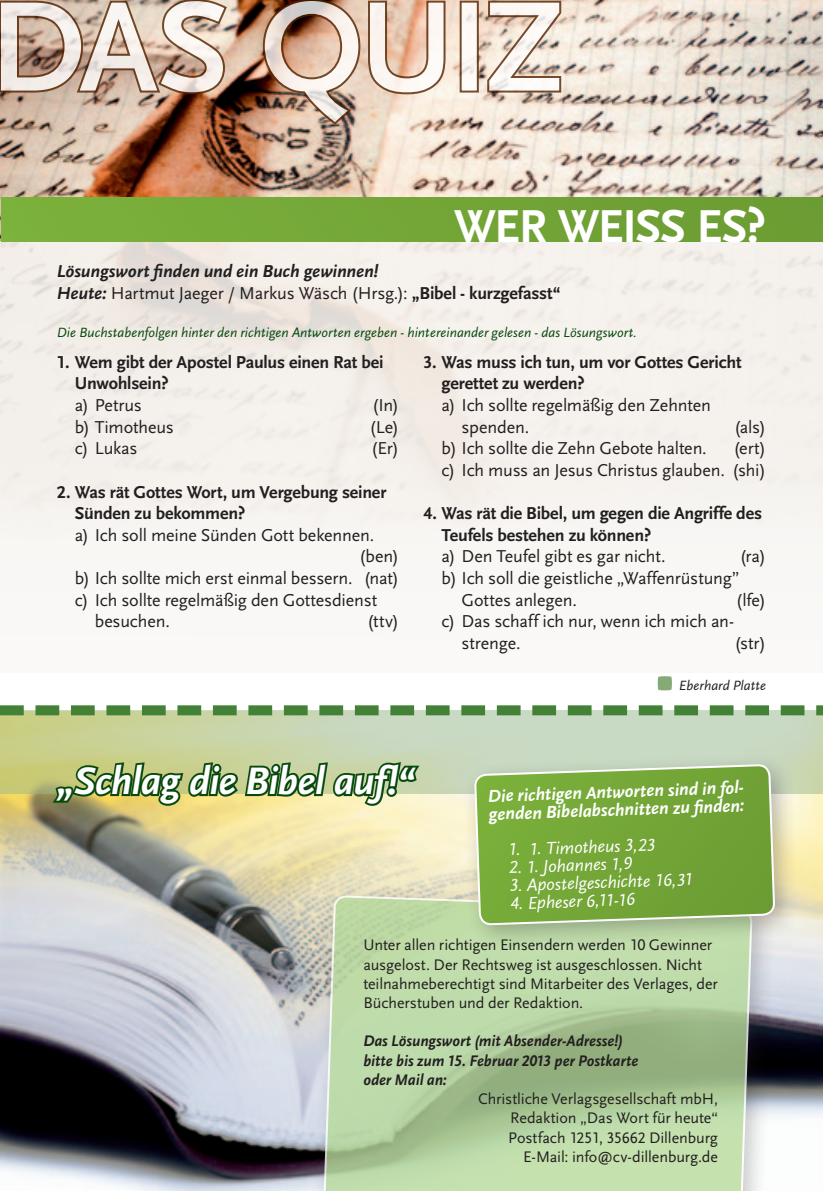
<style>
.page{position:relative;width:823px;height:1191px;background:#fff}
.page>*{position:absolute;margin:0;border:0;box-sizing:border-box;transform-origin:0 0}
.t1{font:700 48.2px "Scala Sans LF";letter-spacing:-.03em;color:#fff}
.t2{font:italic 700 40px "Scala Sans LF";letter-spacing:-.02em;color:#fff}
.t3{font:18px/21.6px "Scala Sans LF";letter-spacing:-.01em;color:#231f20}
.t4{font:700 18px/21.6px "Scala Sans LF";letter-spacing:-.01em;color:#231f20}
.t5{font:italic 700 18px/21.6px "Scala Sans LF";letter-spacing:-.005em;color:#231f20}
.t6{font:italic 18px "Scala Sans LF";color:#fff}
.t7{font:italic 700 18px/18px "Scala Sans LF";color:#fff}
.t8{font:16px/19.2px "Scala Sans LF";letter-spacing:-.005em;color:#231f20}
.t9{font:italic 700 16px/19.2px "Scala Sans LF";color:#231f20;scale:.96 1}
.t10{font:italic 14px "Scala Sans LF";letter-spacing:.005em;color:#07490e}
.t11{font:italic 14px "Scala Sans LF";letter-spacing:.005em;color:#231f20}
.s1{font-weight:400;font-style:normal}
.s2{font-style:normal}
</style>
<div class="page">
<img style="left:0;top:0;width:822px;height:242px">
<img style="left:0;top:794px;width:822px;height:397px">
<svg style="left:0;top:715px;width:822px;height:79px;background:#c7d5b1"></svg>
<div style="left:310px;top:882px;width:466px;height:309px;background:#231f20;opacity:.3"></div>
<svg style="left:322px;top:860px;width:430px;height:331px;background:#b6d0a1"></svg>
<div style="left:461px;top:751px;width:337px;height:198px;background:#231f20;opacity:.3"></div>
<svg style="left:474px;top:765px;width:299px;height:262px;background:#94bb6c"></svg>
<svg style="left:49px;top:725px;width:372px;height:117px;background:#afb983"></svg>
<div style="left:0;top:242px;width:822px;height:431px;background:#f6f3ef"></div>
<svg style="left:657px;top:676px;width:14px;height:14px"></svg>
<svg style="left:0;top:705px;width:822px;height:10px"></svg>
<img style="left:0;top:0;width:562px;height:126px">
<div style="left:1px;top:198px;width:821px;height:44px;background:#73a637"></div>
<h1 class="t1" style="left:454px;top:197px;width:313px">WER WEISS ES?</h1>
<p class="t5" style="left:57px;top:261px;width:505px">Lösungswort finden und ein Buch gewinnen!<br>Heute: <span class="s1">Hartmut Jaeger / Markus Wäsch (Hrsg.):</span> <span class="s2">„Bibel - kurzgefasst“</span></p>
<p class="t10" style="left:57px;top:324px;width:581px">Die Buchstabenfolgen hinter den richtigen Antworten ergeben - hintereinander gelesen - das Lösungswort.</p>
<p class="t4" style="left:75px;top:351px;width:310px;text-indent:-18px">1. Wem gibt der Apostel Paulus einen Rat bei<br>Unwohlsein?</p>
<p class="t3" style="left:75px;top:394px;width:69px">a) Petrus</p>
<p class="t3" style="left:372px;top:394px;width:28px">(In)</p>
<p class="t3" style="left:75px;top:416px;width:101px">b) Timotheus</p>
<p class="t3" style="left:369px;top:416px;width:31px">(Le)</p>
<p class="t3" style="left:75px;top:437px;width:64px">c) Lukas</p>
<p class="t3" style="left:371px;top:437px;width:29px">(Er)</p>
<p class="t4" style="left:75px;top:481px;width:313px;text-indent:-18px">2. Was rät Gottes Wort, um Vergebung seiner<br>Sünden zu bekommen?</p>
<p class="t3" style="left:75px;top:524px;width:301px">a) Ich soll meine Sünden Gott bekennen.</p>
<p class="t3" style="left:359px;top:545px;width:41px">(ben)</p>
<p class="t3" style="left:75px;top:567px;width:325px">b) Ich sollte mich erst einmal bessern. (nat)</p>
<p class="t3" style="left:75px;top:589px;width:304px">c) Ich sollte regelmäßig den Gottesdienst</p>
<p class="t3" style="left:95px;top:610px;width:77px">besuchen.</p>
<p class="t3" style="left:367px;top:610px;width:34px">(ttv)</p>
<p class="t4" style="left:441px;top:351px;width:301px;text-indent:-18px">3. Was muss ich tun, um vor Gottes Gericht gerettet zu werden?</p>
<p class="t3" style="left:461px;top:394px;width:251px;text-indent:-20px">a) Ich sollte regelmäßig den Zehnten spenden.</p>
<p class="t3" style="left:733px;top:416px;width:33px">(als)</p>
<p class="t3" style="left:441px;top:437px;width:266px">b) Ich sollte die Zehn Gebote halten.</p>
<p class="t3" style="left:441px;top:437px;width:326px;text-align:right">(ert)<br>c) Ich muss an Jesus Christus glauben. (shi)</p>
<p class="t4" style="left:441px;top:502px;width:322px;text-indent:-18px">4. Was rät die Bibel, um gegen die Angriffe des<br>Teufels bestehen zu können?</p>
<p class="t3" style="left:441px;top:545px;width:225px">a) Den Teufel gibt es gar nicht.</p>
<p class="t3" style="left:739px;top:545px;width:28px">(ra)</p>
<p class="t3" style="left:461px;top:567px;width:279px;text-indent:-20px">b) Ich soll die geistliche „Waffenrüstung”<br>Gottes anlegen.</p>
<p class="t3" style="left:735px;top:589px;width:31px">(lfe)</p>
<p class="t3" style="left:461px;top:610px;width:274px;text-indent:-20px">c) Das schaff ich nur, wenn ich mich an&shy;strenge.</p>
<p class="t3" style="left:734px;top:632px;width:33px">(str)</p>
<p class="t11" style="left:678px;top:677px;width:89px">Eberhard Platte</p>
<h2 class="t2" style="left:57px;top:757px;width:359px">„Schlag die Bibel auf!“</h2>
<p class="t7" style="left:487px;top:787px;width:257px;rotate:-2deg">Die richtigen Antworten sind in fol&shy;genden Bibelabschnitten zu fi nden:</p>
<p class="t6" style="left:507px;top:838px;width:149px;rotate:-2deg">1. 1. Timotheus 3,23</p>
<p class="t6" style="left:508px;top:856px;width:124px;rotate:-2deg">2. 1. Johannes 1,9</p>
<p class="t6" style="left:508px;top:874px;width:185px;rotate:-2deg">3. Apostelgeschichte 16,31</p>
<p class="t6" style="left:509px;top:892px;width:126px;rotate:-2deg">4. Epheser 6,11-16</p>
<p class="t8" style="left:363px;top:935px;width:356px">Unter allen richtigen Einsendern werden 10 Gewinner ausgelost. Der Rechtsweg ist ausgeschlossen. Nicht teilnahmeberechtigt sind Mitarbeiter des Verlages, der Bücherstuben und der Redaktion.</p>
<p class="t9" style="left:363px;top:1031px;width:288px">Das Lösungswort (mit Absender-Adresse!) bitte bis zum 15. Februar 2013 per Postkarte oder Mail an:</p>
<p class="t8" style="left:477px;top:1089px;width:241px;text-align:right">Christliche Verlagsgesellschaft mbH, Redaktion „Das Wort für heute“ Postfach 1251, 35662 Dillenburg E-Mail: info@cv-dillenburg.de</p>
</div>
